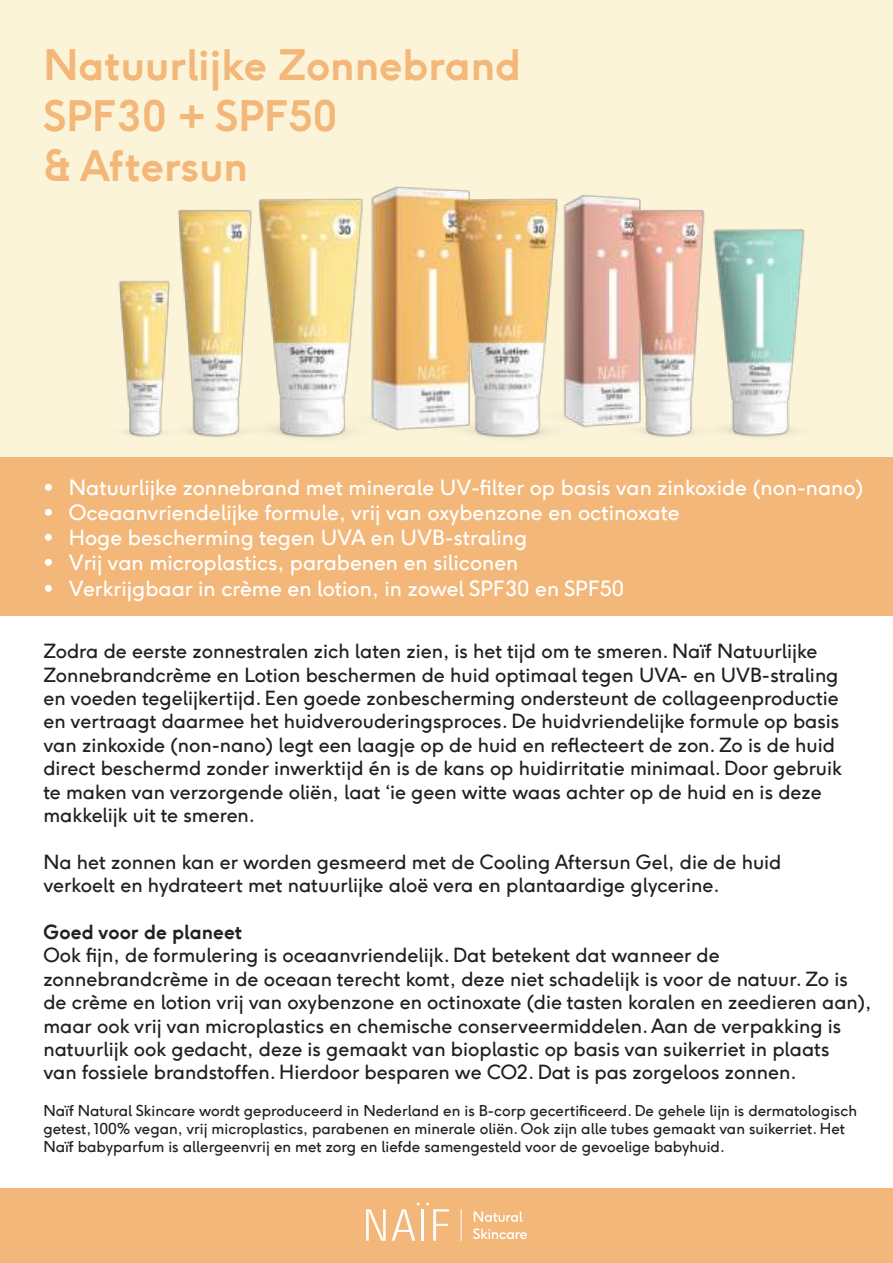
<style>
.page{position:relative;width:893px;height:1263px;background:#fff}
.page>*{position:absolute;margin:0;border:0;box-sizing:border-box;transform-origin:0 0}
.t1{font:700 42px/50.4px "F37 Ginger";color:#f3b779}
.t2{font:21px "F37 Ginger";color:#fff}
.t3{font:19.5px/23.4px "F37 Ginger";color:#231f20}
.t4{font:700 19.5px "F37 Ginger";color:#231f20}
.t5{font:15px/18px "F37 Ginger";color:#231f20}
</style>
<div class="page">
<div style="left:0;top:0;width:893px;height:550px;background:#fcf4d8"></div>
<div style="left:0;top:1188px;width:893px;height:75px;background:#f3b779"></div>
<svg style="left:366px;top:1209px;width:20px;height:32px"></svg>
<svg style="left:392px;top:1202px;width:28px;height:39px"></svg>
<svg style="left:426px;top:1202px;width:23px;height:39px"></svg>
<hr style="left:421px;top:1209px;width:3px;height:32px;background:#fff">
<hr style="left:461px;top:1209px;width:1px;height:32px;background:#fff">
<svg style="left:474px;top:1211px;width:48px;height:11px"></svg>
<svg style="left:473px;top:1228px;width:54px;height:11px"></svg>
<div style="left:0;top:458px;width:893px;height:158px;background:#f3b779"></div>
<img style="left:787px;top:229px;width:29px;height:229px">
<img style="left:615px;top:196px;width:172px;height:262px">
<img style="left:271px;top:199px;width:51px;height:259px">
<img style="left:200px;top:199px;width:71px;height:259px">
<img style="left:77px;top:210px;width:123px;height:248px">
<img style="left:322px;top:186px;width:293px;height:272px">
<h1 class="t1" style="left:43px;top:45px;width:479px">Natuurlijke Zonnebrand<br>SPF30 + SPF50<br>&amp; Aftersun</h1>
<p class="t2" style="left:43px;top:474px;width:821px">• Natuurlijke zonnebrand met minerale UV-filter op basis van zinkoxide (non-nano)</p>
<p class="t2" style="left:43px;top:504px;width:638px">• Oceaanvriendelijke formule, vrij van oxybenzone en octinoxate</p>
<p class="t2" style="left:43px;top:529px;width:485px">• Hoge bescherming tegen UVA en UVB-straling</p>
<p class="t2" style="left:43px;top:555px;width:476px">• Vrij van microplastics, parabenen en siliconen</p>
<p class="t2" style="left:43px;top:580px;width:582px">• Verkrijgbaar in crème en lotion, in zowel SPF30 en SPF50</p>
<p class="t3" style="left:43px;top:641px;width:800px">Zodra de eerste zonnestralen zich laten zien, is het tijd om te smeren. Naïf Natuurlijke Zonnebrandcrème en Lotion beschermen de huid optimaal tegen UVA- en UVB-straling en voeden tegelijkertijd. Een goede zonbescherming ondersteunt de collageenproductie en vertraagt daarmee het huidverouderingsproces. De huidvriendelijke formule op basis van zinkoxide (non-nano) legt een laagje op de huid en reflecteert de zon. Zo is de huid direct beschermd zonder inwerktijd én is de kans op huidirritatie minimaal. Door gebruik te maken van verzorgende oliën, laat ‘ie geen witte waas achter op de huid en is deze makkelijk uit te smeren.</p>
<p class="t3" style="left:43px;top:852px;width:740px">Na het zonnen kan er worden gesmeerd met de Cooling Aftersun Gel, die de huid verkoelt en hydrateert met natuurlijke aloë vera en plantaardige glycerine.</p>
<p class="t4" style="left:43px;top:924px;width:201px">Goed voor de planeet</p>
<p class="t3" style="left:43px;top:943px;width:830px">Ook fijn, de formulering is oceaanvriendelijk. Dat betekent dat wanneer de zonnebrandcrème in de oceaan terecht komt, deze niet schadelijk is voor de natuur. Zo is de crème en lotion vrij van oxybenzone en octinoxate (die tasten koralen en zeedieren aan), maar ook vrij van microplastics en chemische conserveermiddelen. Aan de verpakking is natuurlijk ook gedacht, deze is gemaakt van bioplastic op basis van suikerriet in plaats<br>van fossiele brandstoffen. Hierdoor besparen we CO2. Dat is pas zorgeloos zonnen.</p>
<p class="t5" style="left:43px;top:1101px;width:815px">Naïf Natural Skincare wordt geproduceerd in Nederland en is B-corp gecertificeerd. De gehele lijn is dermatologisch getest, 100% vegan, vrij microplastics, parabenen en minerale oliën. Ook zijn alle tubes gemaakt van suikerriet. Het<br>Naïf babyparfum is allergeenvrij en met zorg en liefde samengesteld voor de gevoelige babyhuid.</p>
</div>
